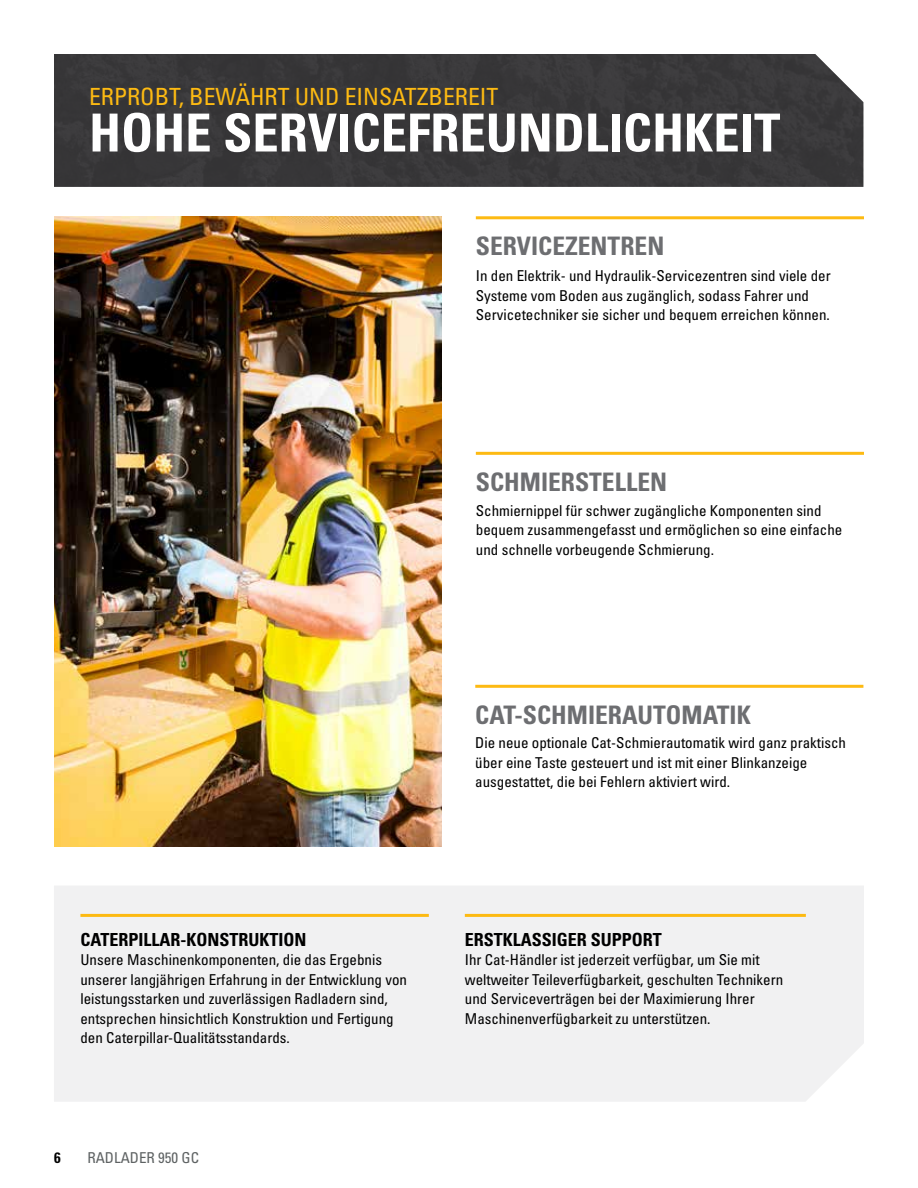
<style>
.page{position:relative;width:918px;height:1188px;background:#fff}
.page>*{position:absolute;margin:0;border:0;box-sizing:border-box;transform-origin:0 0}
.t1{font:52.5px "Univers LTCYR 67 Bold Cond";color:#fff}
.t2{font:25.5px "Univers LTCYR 67 Bold Cond";color:#6d6e71}
.t3{font:condensed 23.7px "Univers LTCYR 57";color:#fdba12}
.t4{font:18px "Univers LTCYR 67 Bold Cond";color:#000}
.t5{font:condensed 15px/19.5px "Univers LTCYR 57";color:#000}
.t6{font:condensed 15px "Univers LTCYR 57";color:#5e6263}
.t7{font:15px "Univers LTCYR 67 Bold Cond";color:#000}
</style>
<div class="page">
<div style="left:54px;top:886px;width:810px;height:216px;background:#f1f1f2"></div>
<hr style="left:80px;top:914px;width:349px;height:3px;background:#fdba12">
<hr style="left:465px;top:914px;width:341px;height:3px;background:#fdba12">
<img style="left:54px;top:216px;width:388px;height:631px">
<div style="left:54px;top:54px;width:809px;height:133px;background:#383739"></div>
<hr style="left:476px;top:452px;width:388px;height:3px;background:#fdba12">
<hr style="left:476px;top:216px;width:388px;height:3px;background:#fdba12">
<hr style="left:475px;top:685px;width:388px;height:3px;background:#fdba12">
<h3 class="t3" style="left:89px;top:82px;width:411px">ERPROBT, BEWÄHRT UND EINSATZBEREIT</h3>
<h1 class="t1" style="left:89px;top:101px;width:693px">HOHE SERVICEFREUNDLICHKEIT</h1>
<h2 class="t2" style="left:476px;top:230px;width:190px">SERVICEZENTREN</h2>
<p class="t5" style="left:476px;top:266px;width:356px">In den Elektrik- und Hydraulik-Servicezentren sind viele der<br>Systeme vom Boden aus zugänglich, sodass Fahrer und<br>Servicetechniker sie sicher und bequem erreichen können.</p>
<h2 class="t2" style="left:476px;top:466px;width:193px">SCHMIERSTELLEN</h2>
<p class="t5" style="left:476px;top:500px;width:368px">Schmiernippel für schwer zugängliche Komponenten sind bequem zusammengefasst und ermöglichen so eine einfache und schnelle vorbeugende Schmierung.</p>
<p class="t4" style="left:80px;top:928px;width:227px">CATERPILLAR-KONSTRUKTION</p>
<p class="t5" style="left:80px;top:950px;width:328px">Unsere Maschinenkomponenten, die das Ergebnis unserer langjährigen Erfahrung in der Entwicklung von leistungsstarken und zuverlässigen Radladern sind, entsprechen hinsichtlich Konstruktion und Fertigung den Caterpillar-Qualitätsstandards.</p>
<p class="t7" style="left:54px;top:1148px;width:8px">6</p>
<p class="t6" style="left:87px;top:1148px;width:113px">RADLADER 950 GC</p>
<h2 class="t2" style="left:475px;top:699px;width:277px">CAT-SCHMIERAUTOMATIK</h2>
<p class="t5" style="left:475px;top:733px;width:372px">Die neue optionale Cat-Schmierautomatik wird ganz praktisch über eine Taste gesteuert und ist mit einer Blinkanzeige ausgestattet, die bei Fehlern aktiviert wird.</p>
<p class="t4" style="left:465px;top:928px;width:199px">ERSTKLASSIGER SUPPORT</p>
<p class="t5" style="left:465px;top:950px;width:320px">Ihr Cat-Händler ist jederzeit verfügbar, um Sie mit weltweiter Teileverfügbarkeit, geschulten Technikern und Serviceverträgen bei der Maximierung Ihrer Maschinenverfügbarkeit zu unterstützen.</p>
</div>
